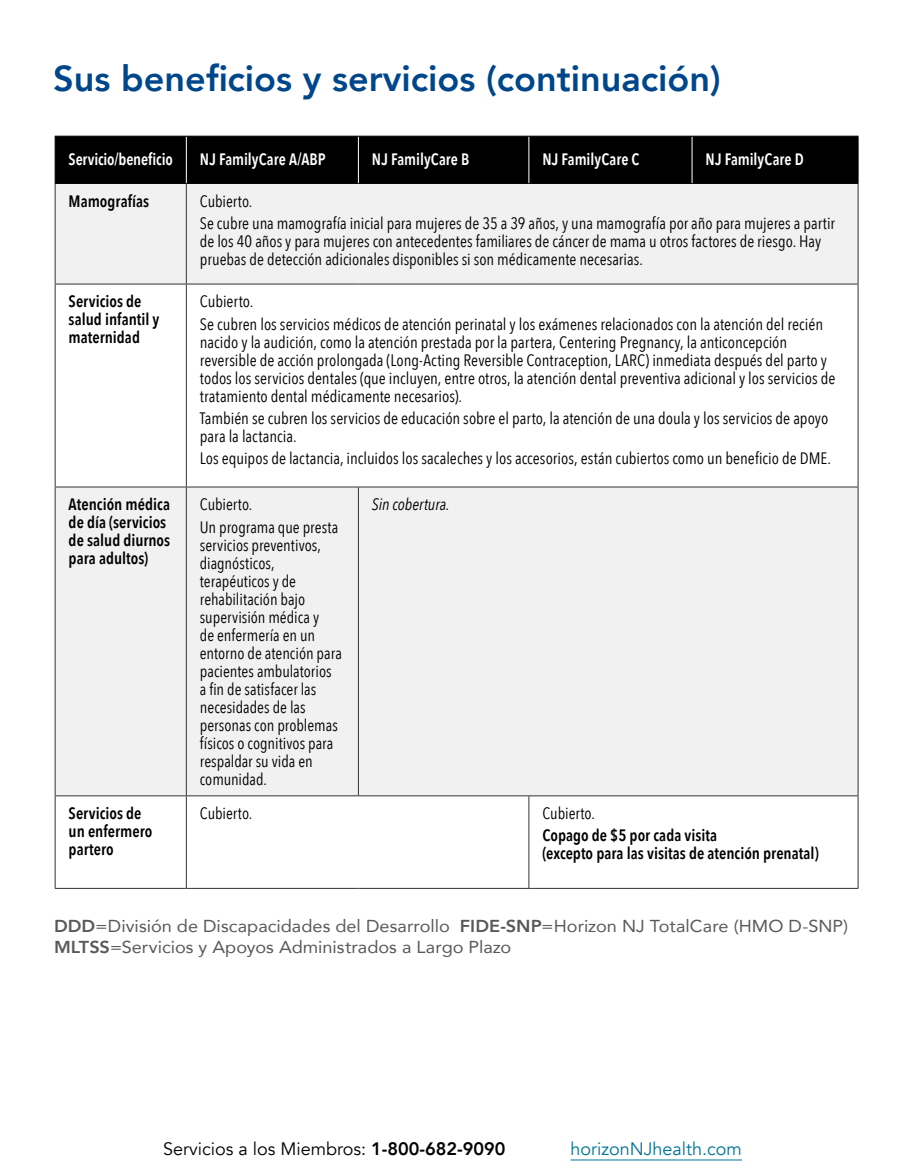
<style>
.page{position:relative;width:905px;height:1175px;background:#fff}
.page>*{position:absolute;margin:0;border:0;box-sizing:border-box;transform-origin:0 0}
.t1{font:800 36px "Avenir";color:#00468b}
.Body{font:18px "Avenir";color:#000}
.Body-2{font:18px "Avenir";color:#007494}
.t2{font:17.25px/21px "Avenir";color:#58595b;scale:1.05 1}
.Benefits_-_Condensed{font:16.5px/18px "Avenir Next Condensed";color:#000}
.Benefits_-_Condensed-2{font:600 16.5px/18px "Avenir Next Condensed";color:#000}
.Benefits_Chart_Headers{font:600 16.5px "Avenir Next Condensed";letter-spacing:-.005em;color:#fff;scale:.96 1}
.Benefits_-_Condensed-3{font:italic 16.5px "Avenir Next Condensed";color:#000}
.s1{font-weight:800}
</style>
<div class="page">
<div style="left:56px;top:137px;width:801px;height:46px;background:#000"></div>
<div style="left:56px;top:184px;width:801px;height:100px;background:#f1f1f2"></div>
<div style="left:56px;top:487px;width:801px;height:308px;background:#f1f1f2"></div>
<hr style="left:55px;top:184px;width:1px;height:100px;background:#333">
<hr style="left:186px;top:184px;width:1px;height:100px;background:#333">
<hr style="left:857px;top:184px;width:1px;height:100px;background:#333">
<hr style="left:55px;top:284px;width:131px;height:1px;background:#333">
<hr style="left:55px;top:284px;width:1px;height:202px;background:#333">
<hr style="left:186px;top:284px;width:172px;height:1px;background:#333">
<hr style="left:186px;top:284px;width:1px;height:202px;background:#333">
<hr style="left:358px;top:284px;width:171px;height:1px;background:#333">
<hr style="left:529px;top:284px;width:163px;height:1px;background:#333">
<hr style="left:692px;top:284px;width:166px;height:1px;background:#333">
<hr style="left:857px;top:284px;width:1px;height:202px;background:#333">
<hr style="left:55px;top:486px;width:131px;height:1px;background:#333">
<hr style="left:55px;top:487px;width:1px;height:308px;background:#333">
<hr style="left:186px;top:486px;width:172px;height:1px;background:#333">
<hr style="left:186px;top:487px;width:1px;height:308px;background:#333">
<hr style="left:358px;top:486px;width:171px;height:1px;background:#333">
<hr style="left:358px;top:487px;width:1px;height:308px;background:#333">
<hr style="left:529px;top:486px;width:163px;height:1px;background:#333">
<hr style="left:692px;top:486px;width:166px;height:1px;background:#333">
<hr style="left:857px;top:487px;width:1px;height:308px;background:#333">
<hr style="left:55px;top:795px;width:131px;height:1px;background:#333">
<hr style="left:55px;top:796px;width:1px;height:92px;background:#333">
<hr style="left:186px;top:795px;width:172px;height:1px;background:#333">
<hr style="left:186px;top:796px;width:1px;height:92px;background:#333">
<hr style="left:358px;top:795px;width:171px;height:1px;background:#333">
<hr style="left:529px;top:795px;width:163px;height:1px;background:#333">
<hr style="left:528px;top:796px;width:1px;height:92px;background:#333">
<hr style="left:692px;top:795px;width:166px;height:1px;background:#333">
<hr style="left:857px;top:796px;width:1px;height:92px;background:#333">
<hr style="left:55px;top:888px;width:131px;height:1px;background:#333">
<hr style="left:186px;top:888px;width:172px;height:1px;background:#333">
<hr style="left:358px;top:888px;width:171px;height:1px;background:#333">
<hr style="left:529px;top:888px;width:163px;height:1px;background:#333">
<hr style="left:692px;top:888px;width:166px;height:1px;background:#333">
<hr style="left:186px;top:136px;width:1px;height:47px;background:#fff">
<hr style="left:358px;top:136px;width:1px;height:47px;background:#fff">
<hr style="left:528px;top:136px;width:1px;height:47px;background:#fff">
<hr style="left:691px;top:136px;width:1px;height:47px;background:#fff">
<hr style="left:55px;top:136px;width:131px;height:1px;background:#000">
<hr style="left:55px;top:136px;width:1px;height:47px;background:#000">
<hr style="left:186px;top:136px;width:172px;height:1px;background:#000">
<hr style="left:358px;top:136px;width:171px;height:1px;background:#000">
<hr style="left:529px;top:136px;width:163px;height:1px;background:#000">
<hr style="left:692px;top:136px;width:166px;height:1px;background:#000">
<hr style="left:857px;top:136px;width:1px;height:47px;background:#000">
<hr style="left:55px;top:183px;width:131px;height:1px;background:#000">
<hr style="left:186px;top:183px;width:172px;height:1px;background:#000">
<hr style="left:358px;top:183px;width:171px;height:1px;background:#000">
<hr style="left:529px;top:183px;width:163px;height:1px;background:#000">
<hr style="left:692px;top:183px;width:166px;height:1px;background:#000">
<hr style="left:570px;top:1159px;width:172px;height:1px;background:#007494">
<h2 class="t1" style="left:53px;top:50px;width:669px">Sus beneficios y servicios (continuación)</h2>
<p class="Benefits_Chart_Headers" style="left:69px;top:145px;width:110px">Servicio/beneficio</p>
<p class="Benefits_Chart_Headers" style="left:200px;top:145px;width:132px">NJ FamilyCare A/ABP</p>
<p class="Benefits_Chart_Headers" style="left:372px;top:145px;width:103px">NJ FamilyCare B</p>
<p class="Benefits_Chart_Headers" style="left:542px;top:145px;width:103px">NJ FamilyCare C</p>
<p class="Benefits_Chart_Headers" style="left:705px;top:145px;width:104px">NJ FamilyCare D</p>
<p class="Benefits_-_Condensed-2" style="left:69px;top:191px;width:82px">Mamografías</p>
<p class="Benefits_-_Condensed" style="left:200px;top:191px;width:54px">Cubierto.</p>
<p class="Benefits_-_Condensed" style="left:200px;top:213px;width:636px">Se cubre una mamografía inicial para mujeres de 35 a 39 años, y una mamografía por año para mujeres a partir de los 40 años y para mujeres con antecedentes familiares de cáncer de mama u otros factores de riesgo. Hay pruebas de detección adicionales disponibles si son médicamente necesarias.</p>
<p class="Benefits_-_Condensed-2" style="left:69px;top:292px;width:92px">Servicios de salud infantil y maternidad</p>
<p class="Benefits_-_Condensed" style="left:200px;top:292px;width:55px">Cubierto.</p>
<p class="Benefits_-_Condensed" style="left:200px;top:314px;width:637px">Se cubren los servicios médicos de atención perinatal y los exámenes relacionados con la atención del recién nacido y la audición, como la atención prestada por la partera, Centering Pregnancy, la anticoncepción reversible de acción prolongada (Long-Acting Reversible Contraception, LARC) inmediata después del parto y todos los servicios dentales (que incluyen, entre otros, la atención dental preventiva adicional y los servicios de tratamiento dental médicamente necesarios).</p>
<p class="Benefits_-_Condensed" style="left:200px;top:408px;width:630px">También se cubren los servicios de educación sobre el parto, la atención de una doula y los servicios de apoyo para la lactancia.</p>
<p class="Benefits_-_Condensed" style="left:200px;top:449px;width:632px">Los equipos de lactancia, incluidos los sacaleches y los accesorios, están cubiertos como un beneficio de DME.</p>
<p class="Benefits_-_Condensed-2" style="left:69px;top:495px;width:103px">Atención médica de día (servicios de salud diurnos para adultos)</p>
<p class="Benefits_-_Condensed" style="left:200px;top:495px;width:54px">Cubierto.</p>
<p class="Benefits_-_Condensed" style="left:200px;top:517px;width:144px">Un programa que presta servicios preventivos, diagnósticos, terapéuticos y de rehabilitación bajo supervisión médica y<br>de enfermería en un entorno de atención para pacientes ambulatorios a fin de satisfacer las necesidades de las personas con problemas físicos o cognitivos para respaldar su vida en comunidad.</p>
<p class="Benefits_-_Condensed-3" style="left:372px;top:494px;width:79px">Sin cobertura.</p>
<p class="Benefits_-_Condensed-2" style="left:69px;top:804px;width:85px">Servicios de un enfermero partero</p>
<p class="Benefits_-_Condensed" style="left:200px;top:803px;width:54px">Cubierto.</p>
<p class="Benefits_-_Condensed" style="left:542px;top:803px;width:54px">Cubierto.</p>
<p class="Benefits_-_Condensed-2" style="left:542px;top:826px;width:278px">Copago de $5 por cada visita<br>(excepto para las visitas de atención prenatal)</p>
<p class="t2" style="left:54px;top:914px;width:757px"><span class="s1">DDD</span>=División de Discapacidades del Desarrollo <span class="s1">FIDE-SNP</span>=Horizon NJ TotalCare (HMO D-SNP)<br><span class="s1">MLTSS</span>=Servicios y Apoyos Administrados a Largo Plazo</p>
<p class="Body" style="left:163px;top:1138px;width:344px">Servicios a los Miembros: <span class="s1">1-800-682-9090</span></p>
<p class="Body-2" style="left:570px;top:1138px;width:173px">horizonNJhealth.com</p>
</div>
